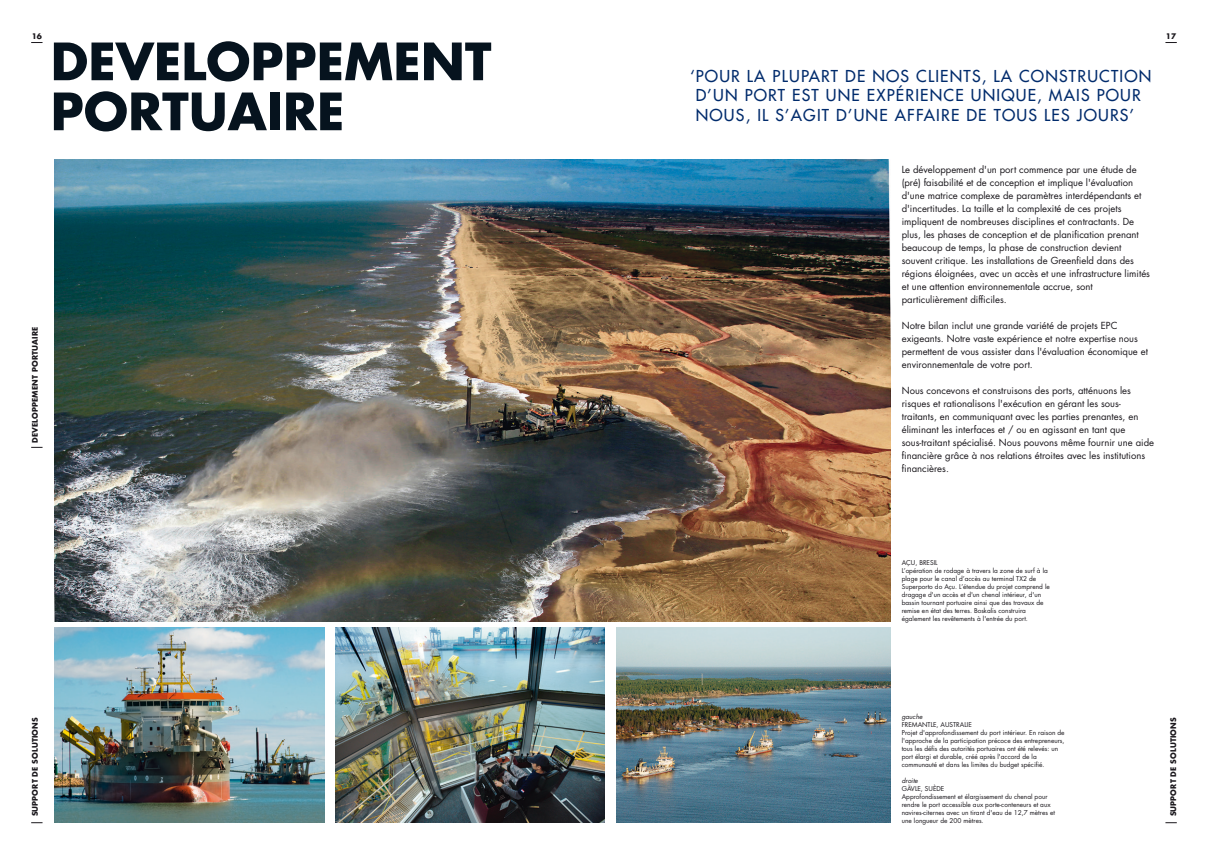
<style>
.page{position:relative;width:1208px;height:859px;background:#fff}
.page>*{position:absolute;margin:0;border:0;box-sizing:border-box;transform-origin:0 0}
.t1{font:700 50px/50px "Futura Std";color:#06131e}
.t2{font:500 16px/19.5px "Futura Std";letter-spacing:.075em;color:#002b6c}
.t3{font:9.5px/13px "Futura Std";color:#1a171c}
.t4{font:700 7.5px "Futura Std";letter-spacing:.02em;color:#1a171c}
.t5{font:6.5px/8px "Futura Std";color:#1a171c}
.t6{font:italic 6.5px "Futura Std";color:#1a171c}
</style>
<div class="page">
<svg style="left:31px;top:822px;width:12px;height:1px"></svg>
<svg style="left:31px;top:42px;width:12px;height:1px"></svg>
<svg style="left:31px;top:447px;width:12px;height:1px"></svg>
<img style="left:54px;top:159px;width:836px;height:462px">
<img style="left:54px;top:628px;width:270px;height:195px">
<img style="left:336px;top:628px;width:268px;height:195px">
<img style="left:617px;top:628px;width:273px;height:195px">
<p class="t4" style="left:32px;top:31px;width:12px">16</p>
<p class="t4" style="left:1166px;top:31px;width:12px">17</p>
<h1 class="t1" style="left:51px;top:36px;width:442px">DEVELOPPEMENT<br>PORTUAIRE</h1>
<h2 class="t2" style="left:696px;top:66px;width:457px;text-indent:-6px">‘POUR LA PLUPART DE NOS CLIENTS, LA CONSTRUCTION<br>D’UN PORT EST UNE EXPÉRIENCE UNIQUE, MAIS POUR<br>NOUS, IL S’AGIT D’UNE AFFAIRE DE TOUS LES JOURS’</h2>
<p class="t4" style="left:30px;top:443px;width:117px;rotate:-90deg">Developpement Portuaire</p>
<p class="t4" style="left:30px;top:816px;width:101px;rotate:-90deg">SUPPORT DE SOLUTIONS</p>
<p class="t3" style="left:901px;top:163px;width:250px">Le développement d'un port commence par une étude de (pré) faisabilité et de conception et implique l'évaluation d'une matrice complexe de paramètres interdépendants et d'incertitudes. La taille et la complexité de ces projets impliquent de nombreuses disciplines et contractants. De plus, les phases de conception et de planification prenant beaucoup de temps, la phase de construction devient souvent critique. Les installations de Greenfield dans des régions éloignées, avec un accès et une infrastructure limités et une attention environnementale accrue, sont particulièrement difficiles.</p>
<p class="t3" style="left:901px;top:319px;width:248px">Notre bilan inclut une grande variété de projets EPC exigeants. Notre vaste expérience et notre expertise nous permettent de vous assister dans l'évaluation économique et environnementale de votre port.</p>
<p class="t3" style="left:901px;top:384px;width:254px">Nous concevons et construisons des ports, atténuons les risques et rationalisons l'exécution en gérant les sous&shy;traitants, en communiquant avec les parties prenantes, en éliminant les interfaces et / ou en agissant en tant que sous-traitant spécialisé. Nous pouvons même fournir une aide financière grâce à nos relations étroites avec les institutions financières.</p>
<p class="t5" style="left:901px;top:559px;width:150px">AÇU, BRESIL<br>L’opération de rodage à travers la zone de surf à la plage pour le canal d’accès au terminal TX2 de Superporto do Açu. L’étendue du projet comprend le dragage d'un accès et d'un chenal intérieur, d'un bassin tournant portuaire ainsi que des travaux de remise en état des terres. Boskalis construira également les revêtements à l'entrée du port.</p>
<p class="t6" style="left:901px;top:712px;width:22px">gauche</p>
<p class="t5" style="left:901px;top:720px;width:164px">FREMANTLE, AUSTRALIE<br>Projet d'approfondissement du port intérieur. En raison de l'approche de la participation précoce des entrepreneurs, tous les défis des autorités portuaires ont été relevés: un port élargi et durable, créé après l'accord de la communauté et dans les limites du budget spécifié.</p>
<p class="t6" style="left:901px;top:776px;width:18px">droite</p>
<p class="t5" style="left:901px;top:784px;width:155px">GÄVLE, SUÈDE<br>Approfondissement et élargissement du chenal pour rendre le port accessible aux porte-conteneurs et aux navires-citernes avec un tirant d'eau de 12,7 mètres et une longueur de 200 mètres.</p>
<p class="t4" style="left:1168px;top:816px;width:101px;rotate:-90deg">SUPPORT DE SOLUTIONS</p>
</div>
